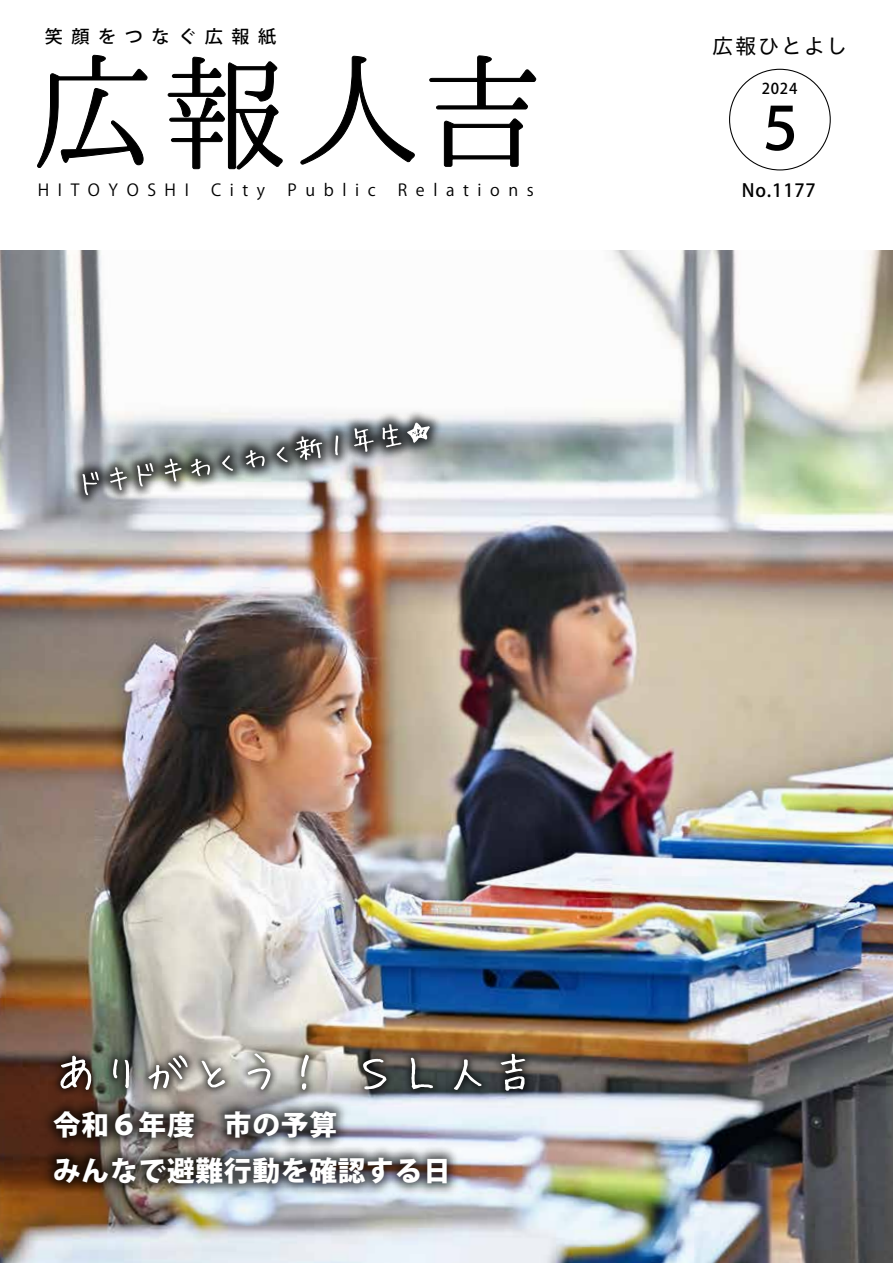
<style>
.page{position:relative;width:893px;height:1263px;background:#fff}
.page>*{position:absolute;margin:0;border:0;box-sizing:border-box;transform-origin:0 0}
.t1{font:500 58.8px "Koz Go Pr 6 N";color:#000;scale:.92 1}
.t2{font:800 27.6px "Koz Go Pro";letter-spacing:.03em;color:#fff}
.t3{font:21.3px "Hiragino UD Sans Std N W4";letter-spacing:.075em;color:#000}
.t4{font:500 18px "Koz Go Pro";letter-spacing:.05em;color:#000}
.t5{font:500 17.7px "Koz Go Pr 6 N";letter-spacing:.475em;color:#000}
.t6{font:16.5px "Koz Go Pr 6 N";letter-spacing:.52em;color:#000}
.t7{font:500 14.85px "Koz Go Pr 6 N";color:#000}
</style>
<div class="page">
<img style="left:0;top:251px;width:893px;height:1012px">
<svg style="left:443px;top:118px;width:80px;height:49px"></svg>
<svg style="left:429px;top:56px;width:108px;height:54px"></svg>
<svg style="left:300px;top:56px;width:115px;height:109px"></svg>
<svg style="left:167px;top:57px;width:115px;height:113px"></svg>
<svg style="left:37px;top:55px;width:111px;height:113px"></svg>
<div style="left:69px;top:409px;width:374px;height:99px;background:#000;opacity:.75"></div>
<svg style="left:82px;top:423px;width:348px;height:72px;background:#a2a5a7"></svg>
<div style="left:41px;top:1144px;width:419px;height:53px;background:#000;opacity:.7"></div>
<div style="left:41px;top:1098px;width:308px;height:52px;background:#000;opacity:.7"></div>
<div style="left:51px;top:1045px;width:483px;height:54px;background:#000;opacity:.8"></div>
<svg style="left:61px;top:1053px;width:464px;height:38px;background:#898884"></svg>
<p class="t5" style="left:45px;top:27px;width:233px">笑顔をつなぐ広報紙</p>
<p class="t6" style="left:38px;top:181px;width:153px">HITOYOSHI</p>
<p class="t6" style="left:211px;top:181px;width:56px">City</p>
<p class="t6" style="left:287px;top:181px;width:90px">Public</p>
<p class="t6" style="left:398px;top:181px;width:137px">Relations</p>
<p class="t3" style="left:712px;top:29px;width:137px">広報ひとよし</p>
<p class="t7" style="left:762px;top:80px;width:37px">2024</p>
<h1 class="t1" style="left:753px;top:95px;width:60px">５</h1>
<p class="t4" style="left:742px;top:178px;width:75px">No.1177</p>
<h2 class="t2" style="left:53px;top:1106px;width:285px">令和６年度　市の予算</h2>
<h2 class="t2" style="left:53px;top:1153px;width:399px">みんなで避難行動を確認する日</h2>
</div>
